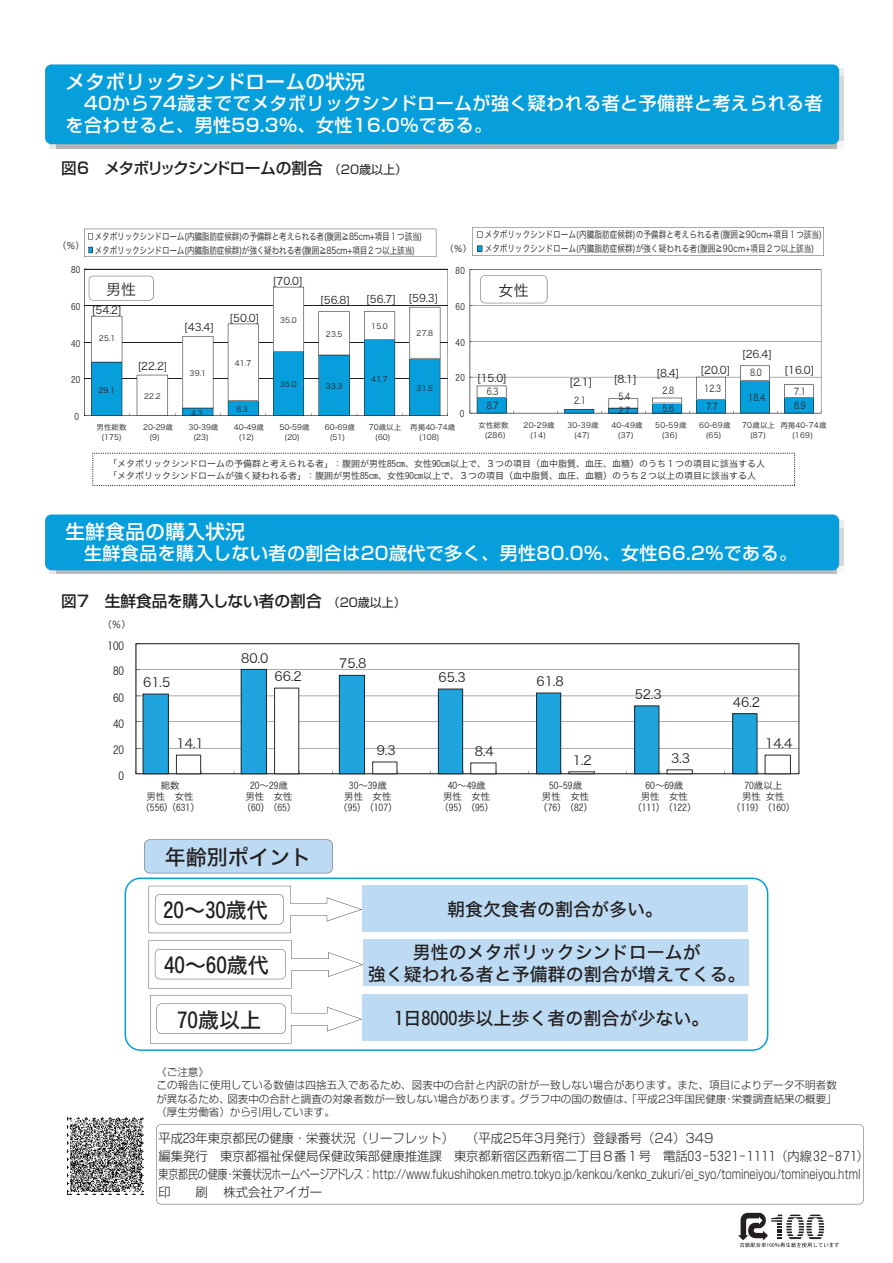
<style>
.page{position:relative;width:893px;height:1263px;background:#fff}
.page>*{position:absolute;margin:0;border:0;box-sizing:border-box;transform-origin:0 0}
.t1{font:21px "Hiragino Kaku W5 90 ms RKSJ H";color:#231f20}
.t2{font:500 19.5px "Shin Go Pro";letter-spacing:.025em;color:#fff}
.t3{font:500 18px/22.5px "Shin Go Pro";letter-spacing:.025em;color:#fff}
.t4{font:18px/21.6px "Hiragino Kaku W5 90 ms RKSJ H";color:#231f20;text-align:center}
.t5{font:500 15.75px "Shin Go Pro";letter-spacing:-.065em;color:#231f20}
.t6{font:500 15.75px "Shin Go Pro";color:#231f20}
.t7{font:15px "Hiragino Kaku W3 90 msp RKSJ H";color:#231f20}
.t8{font:300 12.75px/18px "Shin Go Pro";letter-spacing:-.01em;color:#231f20}
.t9{font:12.6px "Hiragino Kaku W3 90 msp RKSJ H";color:#231f20}
.t10{font:10.95px "Hiragino Kaku W3 90 ms RKSJ H";color:#231f20}
.t11{font:300 10.5px/13.5px "Shin Go Pro";color:#231f20}
.t12{font:10.5px "Hiragino Kaku W3 90 msp RKSJ H";letter-spacing:.005em;color:#231f20}
.t13{font:9.45px/13.6px "Hiragino Kaku W3 90 msp RKSJ H";letter-spacing:-.025em;color:#231f20;scale:.81 1}
.t14{font:9.45px/11.1px "Hiragino Kaku W3 90 ms RKSJ H";color:#231f20;text-align:center}
.t15{font:9.45px/13.8px "Hiragino Kaku W3 90 msp RKSJ H";color:#231f20;scale:.81 1}
.t16{font:9.45px "Hiragino Kaku W3 90 msp RKSJ H";letter-spacing:-.025em;color:#231f20}
.t17{font:9px/12px "Hiragino Kaku W3 90 ms RKSJ H";color:#231f20}
.t18{font:9px "Hiragino Kaku W3 90 msp RKSJ H";color:#231f20}
.t19{font:7.5px/10.1px "Hiragino Kaku W3 90 msp RKSJ H";letter-spacing:.02em;color:#231f20;text-align:center}
.t20{font:7.5px/9.6px "Hiragino Kaku W3 90 msp RKSJ H";letter-spacing:-.005em;color:#231f20}
.s1{font-weight:400;font-size:12px}
</style>
<div class="page">
<svg style="left:738px;top:1213px;width:101px;height:34px"></svg>
<img style="left:45px;top:67px;width:799px;height:82px">
<div style="left:45px;top:64px;width:794px;height:80px;background:#069edb;border-radius:6px"></div>
<img style="left:45px;top:517px;width:799px;height:57px">
<div style="left:45px;top:514px;width:794px;height:56px;background:#069edb;border-radius:6px"></div>
<svg style="left:84px;top:229px;width:352px;height:28px"></svg>
<svg style="left:472px;top:227px;width:352px;height:29px"></svg>
<svg style="left:84px;top:269px;width:364px;height:147px"></svg>
<svg style="left:470px;top:269px;width:352px;height:145px"></svg>
<svg style="left:92px;top:453px;width:703px;height:33px"></svg>
<svg style="left:136px;top:643px;width:664px;height:132px"></svg>
<img style="left:67px;top:1118px;width:77px;height:76px">
<svg style="left:156px;top:1124px;width:708px;height:80px"></svg>
<svg style="left:144px;top:839px;width:189px;height:34px;background:#bad7ee"></svg>
<svg style="left:125px;top:877px;width:643px;height:174px;fill:#bcdaf2"></svg>
<h2 class="t2" style="left:66px;top:65px;width:301px">メタボリックシンドロームの状況</h2>
<h3 class="t3" style="left:66px;top:90px;width:759px">　40から74歳まででメタボリックシンドロームが強く疑われる者と予備群と考えられる者を合わせると、男性59.3％、女性16.0％である。</h3>
<p class="t5" style="left:61px;top:155px;width:347px">図6　メタボリックシンドロームの割合<span class="s1">　（20歳以上）</span></p>
<p class="t13" style="left:95px;top:230px;width:406px">メタボリックシンドローム(内臓脂肪症候群)の予備群と考えられる者(腹囲≧85cm+項目１つ該当)メタボリックシンドローム(内臓脂肪症候群)が強く疑われる者(腹囲≧85cm+項目２つ以上該当)</p>
<p class="t18" style="left:58px;top:241px;width:28px">（％）</p>
<p class="t18" style="left:445px;top:244px;width:28px">（％）</p>
<p class="t17" style="left:71px;top:264px;width:11px">80</p>
<p class="t17" style="left:456px;top:264px;width:11px">80</p>
<p class="t15" style="left:485px;top:228px;width:418px">メタボリックシンドローム(内臓脂肪症候群)の予備群と考えられる者(腹囲≧90cm+項目１つ該当)メタボリックシンドローム(内臓脂肪症候群)が強く疑われる者(腹囲≧90cm+項目２つ以上該当)</p>
<p class="t17" style="left:71px;top:301px;width:11px">60</p>
<p class="t17" style="left:71px;top:338px;width:11px">40</p>
<p class="t12" style="left:273px;top:275px;width:31px">[70.0]</p>
<p class="t7" style="left:106px;top:281px;width:32px">男性</p>
<p class="t7" style="left:499px;top:282px;width:32px">女性</p>
<p class="t12" style="left:92px;top:305px;width:31px">[54.2]</p>
<p class="t12" style="left:408px;top:292px;width:31px">[59.3]</p>
<p class="t12" style="left:320px;top:294px;width:31px">[56.8]</p>
<p class="t12" style="left:366px;top:293px;width:31px">[56.7]</p>
<p class="t17" style="left:456px;top:300px;width:11px">60</p>
<p class="t12" style="left:230px;top:312px;width:31px">[50.0]</p>
<p class="t19" style="left:280px;top:316px;width:18px">35.0</p>
<p class="t12" style="left:184px;top:322px;width:31px">[43.4]</p>
<p class="t19" style="left:371px;top:322px;width:18px">15.0</p>
<p class="t19" style="left:416px;top:329px;width:18px">27.8</p>
<p class="t19" style="left:326px;top:329px;width:18px">23.5</p>
<p class="t19" style="left:99px;top:334px;width:18px">25.1</p>
<p class="t17" style="left:456px;top:336px;width:11px">40</p>
<p class="t17" style="left:71px;top:374px;width:11px">20</p>
<p class="t17" style="left:75px;top:411px;width:6px">0</p>
<p class="t19" style="left:98px;top:385px;width:18px">29.1</p>
<p class="t12" style="left:138px;top:361px;width:31px">[22.2]</p>
<p class="t19" style="left:144px;top:391px;width:18px">22.2</p>
<p class="t19" style="left:189px;top:368px;width:18px">39.1</p>
<p class="t19" style="left:191px;top:408px;width:13px">4.3</p>
<p class="t19" style="left:235px;top:358px;width:18px">41.7</p>
<p class="t19" style="left:237px;top:404px;width:13px">8.3</p>
<p class="t19" style="left:280px;top:380px;width:18px">35.0</p>
<p class="t19" style="left:326px;top:382px;width:18px">33.3</p>
<p class="t19" style="left:371px;top:374px;width:18px">41.7</p>
<p class="t19" style="left:416px;top:383px;width:18px">31.5</p>
<p class="t17" style="left:456px;top:372px;width:11px">20</p>
<p class="t17" style="left:460px;top:408px;width:6px">0</p>
<p class="t12" style="left:656px;top:368px;width:25px">[8.4]</p>
<p class="t12" style="left:700px;top:364px;width:31px">[20.0]</p>
<p class="t12" style="left:477px;top:373px;width:31px">[15.0]</p>
<p class="t12" style="left:569px;top:377px;width:24px">[2.1]</p>
<p class="t12" style="left:614px;top:373px;width:24px">[8.1]</p>
<p class="t13" style="left:487px;top:385px;width:16px">6.3</p>
<p class="t13" style="left:704px;top:382px;width:22px">12.3</p>
<p class="t13" style="left:662px;top:384px;width:16px">2.8</p>
<p class="t13" style="left:574px;top:394px;width:16px">2.1</p>
<p class="t13" style="left:619px;top:390px;width:16px">5.4</p>
<p class="t13" style="left:487px;top:399px;width:16px">8.7</p>
<p class="t13" style="left:618px;top:404px;width:16px">2.7</p>
<p class="t13" style="left:662px;top:402px;width:16px">5.6</p>
<p class="t13" style="left:706px;top:400px;width:16px">7.7</p>
<p class="t12" style="left:742px;top:348px;width:31px">[26.4]</p>
<p class="t13" style="left:750px;top:366px;width:16px">8.0</p>
<p class="t13" style="left:748px;top:390px;width:22px">18.4</p>
<p class="t12" style="left:784px;top:365px;width:31px">[16.0]</p>
<p class="t13" style="left:794px;top:385px;width:16px">7.1</p>
<p class="t13" style="left:794px;top:399px;width:16px">8.9</p>
<p class="t19" style="left:97px;top:423px;width:31px;line-height:9.6px">男性総数(175)</p>
<p class="t19" style="left:149px;top:423px;width:25px;line-height:9.6px;text-align:left;text-indent:-6px">20-29歳(9)</p>
<p class="t19" style="left:193px;top:423px;width:27px;line-height:9.6px;text-align:left;text-indent:-5px">30-39歳(23)</p>
<p class="t19" style="left:239px;top:423px;width:27px;line-height:9.6px;text-align:left;text-indent:-5px">40-49歳(12)</p>
<p class="t19" style="left:284px;top:423px;width:27px;line-height:9.6px;text-align:left;text-indent:-5px">50-59歳(20)</p>
<p class="t19" style="left:330px;top:423px;width:27px;line-height:9.6px;text-align:left;text-indent:-5px">60-69歳(51)</p>
<p class="t19" style="left:375px;top:423px;width:28px;line-height:9.6px;text-align:left;text-indent:-6px">70歳以上(60)</p>
<p class="t20" style="left:419px;top:423px;width:38px;text-indent:-9px">再掲40-74歳(108)</p>
<p class="t19" style="left:479px;top:420px;width:31px">女性総数(286)</p>
<p class="t19" style="left:524px;top:420px;width:33px">20-29歳(14)</p>
<p class="t19" style="left:567px;top:420px;width:33px">30-39歳(47)</p>
<p class="t19" style="left:611px;top:420px;width:33px">40-49歳(37)</p>
<p class="t19" style="left:655px;top:420px;width:33px">50-59歳(36)</p>
<p class="t19" style="left:699px;top:420px;width:33px">60-69歳(65)</p>
<p class="t19" style="left:742px;top:420px;width:34px">70歳以上(87)</p>
<p class="t19" style="left:780px;top:420px;width:48px">再掲40-74歳(169)</p>
<p class="t17" style="left:108px;top:458px;width:659px">「メタボリックシンドロームの予備群と考えられる者」：腹囲が男性85cm、女性90cm以上で、３つの項目（血中脂質、血圧、血糖）のうち１つの項目に該当する人「メタボリックシンドロームが強く疑われる者」：腹囲が男性85cm、女性90cm以上で、３つの項目（血中脂質、血圧、血糖）のうち２つ以上の項目に該当する人</p>
<h2 class="t2" style="left:66px;top:515px;width:181px">生鮮食品の購入状況</h2>
<h3 class="t3" style="left:66px;top:540px;width:733px">　生鮮食品を購入しない者の割合は20歳代で多く、男性80.0％、女性66.2％である。</h3>
<p class="t6" style="left:61px;top:588px;width:346px">図7　生鮮食品を購入しない者の割合<span class="s1">　（20歳以上）</span></p>
<p class="t16" style="left:102px;top:620px;width:30px">（％）</p>
<p class="t10" style="left:108px;top:640px;width:18px">100</p>
<p class="t10" style="left:113px;top:666px;width:13px">80</p>
<p class="t10" style="left:113px;top:692px;width:13px">60</p>
<p class="t10" style="left:113px;top:718px;width:13px">40</p>
<p class="t10" style="left:113px;top:744px;width:13px">20</p>
<p class="t10" style="left:119px;top:770px;width:7px">0</p>
<p class="t9" style="left:143px;top:676px;width:29px">61.5</p>
<p class="t9" style="left:176px;top:737px;width:29px">14.1</p>
<p class="t9" style="left:241px;top:651px;width:29px">80.0</p>
<p class="t9" style="left:275px;top:670px;width:29px">66.2</p>
<p class="t9" style="left:339px;top:657px;width:29px">75.8</p>
<p class="t9" style="left:377px;top:744px;width:20px">9.3</p>
<p class="t9" style="left:438px;top:671px;width:29px">65.3</p>
<p class="t9" style="left:475px;top:745px;width:20px">8.4</p>
<p class="t9" style="left:537px;top:675px;width:29px">61.8</p>
<p class="t9" style="left:573px;top:754px;width:20px">1.2</p>
<p class="t9" style="left:635px;top:688px;width:29px">52.3</p>
<p class="t9" style="left:671px;top:752px;width:20px">3.3</p>
<p class="t9" style="left:733px;top:696px;width:29px">46.2</p>
<p class="t9" style="left:765px;top:737px;width:29px">14.4</p>
<p class="t14" style="left:140px;top:780px;width:61px">総数<br>男性　女性（556）（631）</p>
<p class="t14" style="left:242px;top:780px;width:56px">20～29歳<br>男性　女性（60） （65）</p>
<p class="t14" style="left:338px;top:780px;width:61px">30～39歳<br>男性　女性（95） （107）</p>
<p class="t14" style="left:439px;top:780px;width:56px">40～49歳<br>男性　女性（95） （95）</p>
<p class="t14" style="left:538px;top:780px;width:56px">50-59歳<br>男性　女性（76） （82）</p>
<p class="t14" style="left:632px;top:780px;width:66px">60～69歳<br>男性　女性（111） （122）</p>
<p class="t14" style="left:731px;top:780px;width:66px">70歳以上<br>男性 女性（119） （160）</p>
<h1 class="t1" style="left:165px;top:847px;width:148px">年齢別ポイント</h1>
<h3 class="t4" style="left:447px;top:899px;width:217px">朝食欠食者の割合が多い。</h3>
<h3 class="t4" style="left:368px;top:942px;width:379px">男性のメタボリックシンドロームが<br>強く疑われる者と予備群の割合が増えてくる。</h3>
<h1 class="t1" style="left:163px;top:900px;width:106px">20～30歳代</h1>
<h1 class="t1" style="left:164px;top:954px;width:106px">40～60歳代</h1>
<h1 class="t1" style="left:177px;top:1009px;width:85px">70歳以上</h1>
<h3 class="t4" style="left:395px;top:1008px;width:316px">1日8000歩以上歩く者の割合が少ない。</h3>
<p class="t11" style="left:156px;top:1064px;width:682px">《ご注意》<br>この報告に使用している数値は四捨五入であるため、図表中の合計と内訳の計が一致しない場合があります。また、項目によりデータ不明者数が異なるため、図表中の合計と調査の対象者数が一致しない場合があります。グラフ中の国の数値は、「平成23年国民健康･栄養調査結果の概要」（厚生労働省）から引用しています。</p>
<p class="t8" style="left:159px;top:1128px;width:712px">平成23年東京都民の健康・栄養状況（リーフレット）　（平成25年3月発行）登録番号（24）349<br>編集発行　東京都福祉保健局保健政策部健康推進課　東京都新宿区西新宿二丁目８番１号　電話03-5321-1111（内線32-871）東京都民の健康・栄養状況ホームページアドレス：http://www.fukushihoken.metro.tokyo.jp/kenkou/kenko_zukuri/ei_syo/tomineiyou/tomineiyou.html印　　刷 株式会社アイガー</p>
</div>
